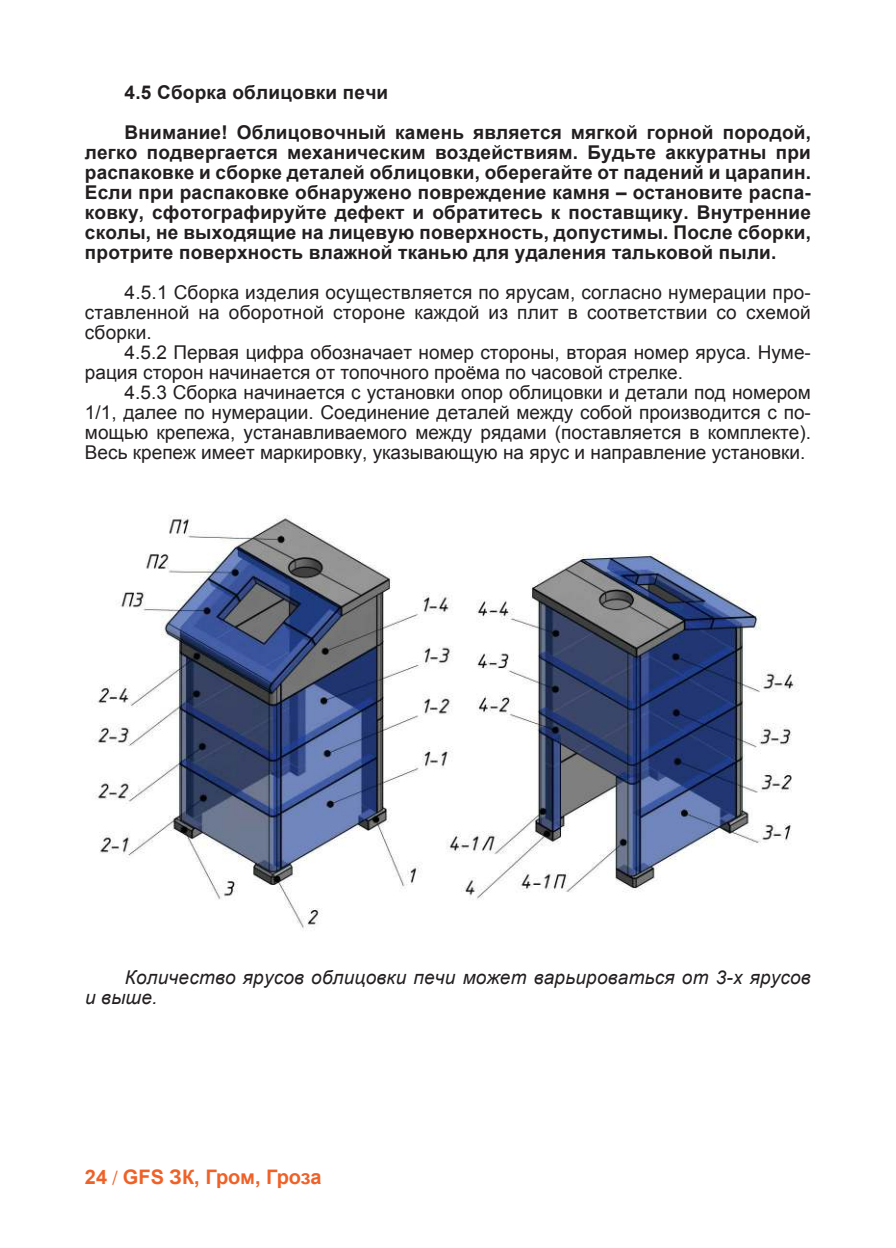
<style>
.page{position:relative;width:896px;height:1248px;background:#fff}
.page>*{position:absolute;margin:0;border:0;box-sizing:border-box;transform-origin:0 0}
.t1{font:700 20px "Arial";color:#ef6127}
.t2{font:19px/20px "Arial";color:#231f20;text-align:justify}
.t3{font:700 19px/20px "Arial";letter-spacing:.01em;color:#231f20}
.t4{font:italic 19px/20px "Arial";letter-spacing:.01em;color:#231f20}
.s1{font-family:"Minion Pro";font-weight:400}
</style>
<div class="page">
<img style="left:95px;top:515px;width:701px;height:415px">
<p class="t3" style="left:125px;top:73px;width:688px;line-height:40px">4.5 Сборка облицовки печи<br>Внимание! Облицовочный камень является мягкой горной породой,</p>
<p class="t3" style="left:85px;top:143px;width:727px;text-align:justify">легко подвергается механическим воздействиям. Будьте аккуратны при распаковке и сборке деталей облицовки, оберегайте от падений и царапин.<br>Если при распаковке обнаружено повреждение камня – остановите распа&shy;ковку, сфотографируйте дефект и обратитесь к поставщику. Внутренние сколы, не выходящие на лицевую поверхность, допустимы. После сборки, протрите поверхность влажной тканью для удаления тальковой пыли.</p>
<p class="t2" style="left:85px;top:282px;width:727px;text-indent:40px">4.5.1 Сборка изделия осуществляется по ярусам, согласно нумерации про&shy;ставленной на оборотной стороне каждой из плит в соответствии со схемой сборки.</p>
<p class="t2" style="left:85px;top:342px;width:727px;text-indent:40px">4.5.2 Первая цифра обозначает номер стороны, вторая номер яруса. Нуме&shy;рация сторон начинается от топочного проёма по часовой стрелке.</p>
<p class="t2" style="left:85px;top:382px;width:727px;text-indent:40px">4.5.3 Сборка начинается с установки опор облицовки и детали под номером 1/1, далее по нумерации. Соединение деталей между собой производится с по&shy;мощью крепежа, устанавливаемого между рядами (поставляется в комплекте).<br>Весь крепеж имеет маркировку, указывающую на ярус и направление установки.</p>
<p class="t4" style="left:85px;top:967px;width:727px;text-indent:40px">Количество ярусов облицовки печи может варьироваться от 3-х ярусов и выше.</p>
<p class="t1" style="left:85px;top:1163px;width:238px">24 <span class="s1">/</span> GFS ЗК, Гром, Гроза</p>
</div>
